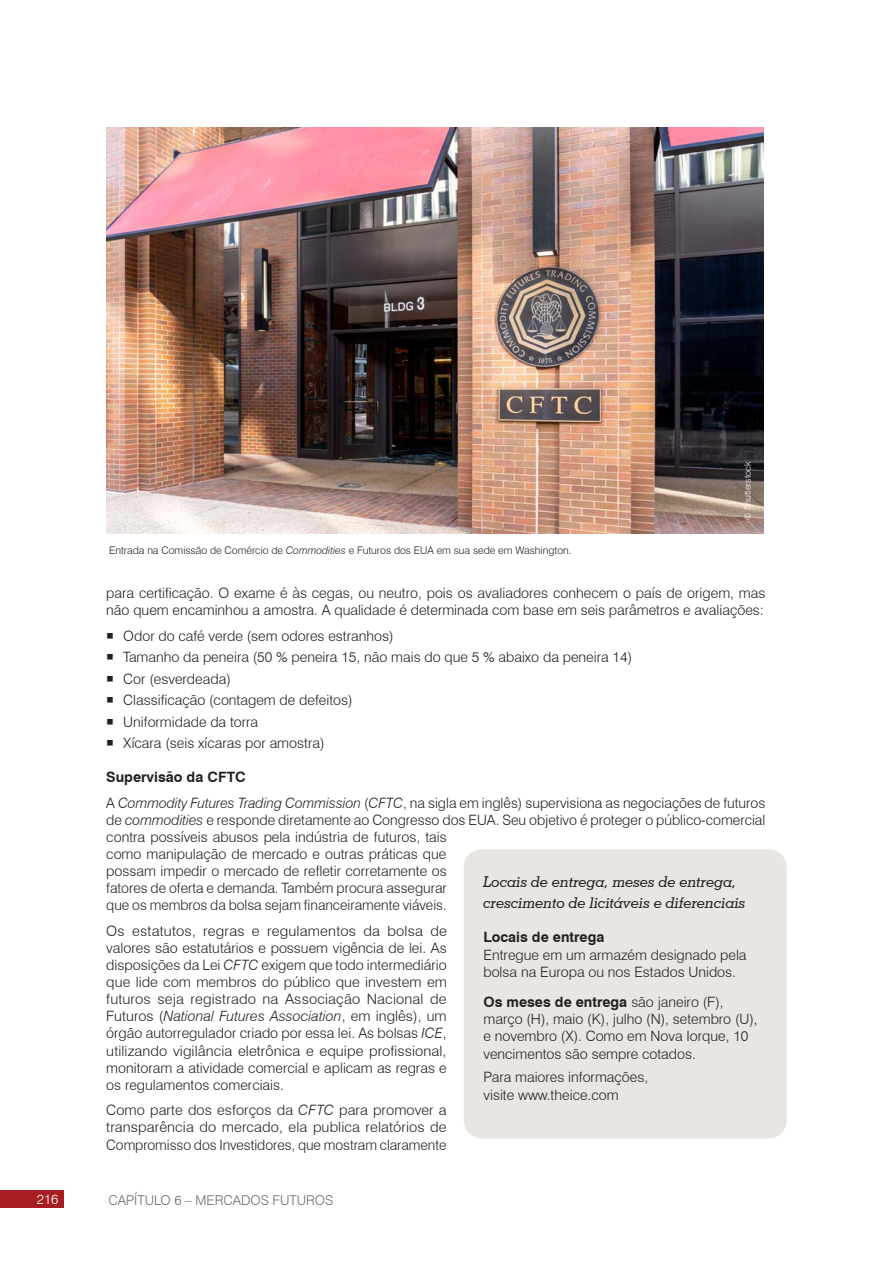
<style>
.page{position:relative;width:893px;height:1263px;background:#fff}
.page>*{position:absolute;margin:0;border:0;box-sizing:border-box;transform-origin:0 0}
.Title_4{font:italic 500 15px/21px "Geometric Slab 703 BT";color:#231f20}
.Body_text{font:300 14.25px/17.1px "Swiss 721 BT";color:#231f20}
.Body_text-2{font:700 14.25px "Swiss 721 BT";color:#231f20}
.t1{font:300 13.5px "Swiss 721 BT";color:#6c6d70}
.t2{font:300 13.5px "Swiss 721 BT";color:#fff}
.pull_quotes__-_navy{font:300 10.5px "Swiss 721 BT";color:#231f20}
.Body_text-_intro_par{font:300 9px "Swiss 721 BT";color:#fff}
.s1{font-style:italic}
.s2{font-weight:700}
</style>
<div class="page">
<div style="left:0;top:1191px;width:64px;height:17px;background:#a71d21"></div>
<img style="left:106px;top:128px;width:657px;height:405px">
<div style="left:464px;top:849px;width:323px;height:289px;background:#e9e5e1;border-radius:18px"></div>
<p class="pull_quotes__-_navy" style="left:109px;top:544px;width:464px">Entrada na Comissão de Comércio de <span class="s1">Commodities</span> e Futuros dos EUA em sua sede em Washington.</p>
<p class="Body_text-_intro_par" style="left:742px;top:520px;width:60px;rotate:-90deg">© Shutterstock</p>
<p class="Body_text" style="left:106px;top:585px;width:661px">para certificação. O exame é às cegas, ou neutro, pois os avaliadores conhecem o país de origem, mas não quem encaminhou a amostra. A qualidade é determinada com base em seis parâmetros e avaliações:</p>
<p class="Body_text" style="left:123px;top:627px;width:272px">Odor do café verde (sem odores estranhos)</p>
<p class="Body_text" style="left:123px;top:649px;width:510px">Tamanho da peneira (50 % peneira 15, não mais do que 5 % abaixo da peneira 14)</p>
<p class="Body_text" style="left:123px;top:670px;width:109px">Cor (esverdeada)</p>
<p class="Body_text" style="left:123px;top:691px;width:231px">Classificação (contagem de defeitos)</p>
<p class="Body_text" style="left:123px;top:713px;width:136px">Uniformidade da torra</p>
<p class="Body_text" style="left:123px;top:734px;width:203px">Xícara (seis xícaras por amostra)</p>
<p class="Body_text-2" style="left:106px;top:768px;width:141px">Supervisão da CFTC</p>
<p class="Body_text" style="left:106px;top:794px;width:661px">A <span class="s1">Commodity Futures Trading Commission</span> (<span class="s1">CFTC</span>, na sigla em inglês) supervisiona as negociações de futuros de <span class="s1">commodities</span> e responde diretamente ao Congresso dos EUA. Seu objetivo é proteger o público-comercial contra possíveis abusos pela indústria de futuros, tais<br>como manipulação de mercado e outras práticas que<br>possam impedir o mercado de refletir corretamente os<br>fatores de oferta e demanda. Também procura assegurar<br>que os membros da bolsa sejam financeiramente viáveis.</p>
<p class="Body_text" style="left:106px;top:922px;width:342px;text-align:justify">Os estatutos, regras e regulamentos da bolsa de valores são estatutários e possuem vigência de lei. As disposições da Lei <span class="s1">CFTC</span> exigem que todo intermediário que lide com membros do público que investem em futuros seja registrado na Associação Nacional de Futuros (<span class="s1">National Futures Association</span>, em inglês), um órgão autorregulador criado por essa lei. As bolsas <span class="s1">ICE</span>, utilizando vigilância eletrônica e equipe profissional, monitoram a atividade comercial e aplicam as regras e os regulamentos comerciais.</p>
<p class="Body_text" style="left:106px;top:1101px;width:342px;text-align:justify">Como parte dos esforços da <span class="s1">CFTC</span> para promover a transparência do mercado, ela publica relatórios de Compromisso dos Investidores, que mostram claramente</p>
<p class="Title_4" style="left:483px;top:871px;width:264px">Locais de entrega, meses de entrega, crescimento de licitáveis e diferenciais</p>
<p class="Body_text-2" style="left:483px;top:929px;width:122px">Locais de entrega</p>
<p class="Body_text" style="left:483px;top:946px;width:265px">Entregue em um armazém designado pela bolsa na Europa ou nos Estados Unidos.</p>
<p class="Body_text" style="left:483px;top:993px;width:276px"><span class="s2">Os meses de entrega</span> são janeiro (F), março (H), maio (K), julho (N), setembro (U), e novembro (X). Como em Nova Iorque, 10 vencimentos são sempre cotados.</p>
<p class="Body_text" style="left:483px;top:1069px;width:166px">Para maiores informações,</p>
<p class="Body_text" style="left:483px;top:1086px;width:137px">visite www.theice.com</p>
<p class="t2" style="left:37px;top:1191px;width:23px">216</p>
<p class="t1" style="left:108px;top:1192px;width:226px">CAPÍTULO 6 – MERCADOS FUTUROS</p>
</div>
